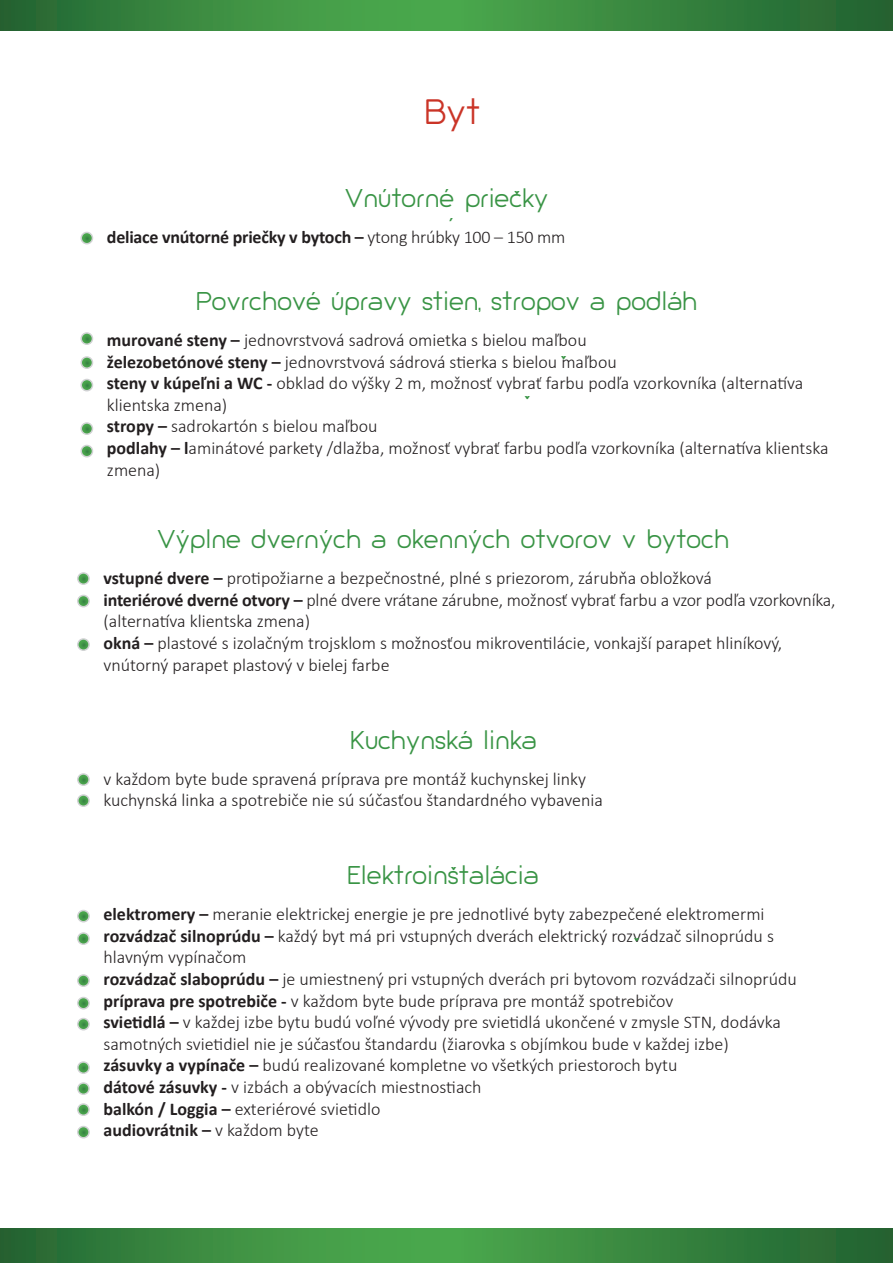
<style>
.page{position:relative;width:893px;height:1263px;background:#fff}
.page>*{position:absolute;margin:0;border:0;box-sizing:border-box;transform-origin:0 0}
.t1{font:33px "Giorgio";color:#ca3427}
.t2{font:24px "Giorgio";color:#399445}
.t3{font:300 18px/21.6px "Calibri";color:#231f20}
.t4{font:700 18px "Calibri";letter-spacing:-.015em;color:#231f20}
.s1{font-weight:300}
.s2{font-weight:700}
</style>
<div class="page">
<svg style="left:0;top:1228px;width:893px;height:35px;background:#38873f"></svg>
<svg style="left:0;top:0;width:893px;height:30px;background:#38873f"></svg>
<svg style="left:80px;top:232px;width:13px;height:12px"></svg>
<svg style="left:80px;top:332px;width:13px;height:13px"></svg>
<svg style="left:80px;top:356px;width:13px;height:13px"></svg>
<svg style="left:80px;top:379px;width:13px;height:12px"></svg>
<svg style="left:80px;top:422px;width:13px;height:13px"></svg>
<svg style="left:80px;top:445px;width:13px;height:12px"></svg>
<svg style="left:77px;top:572px;width:13px;height:13px"></svg>
<svg style="left:77px;top:595px;width:13px;height:12px"></svg>
<svg style="left:77px;top:638px;width:13px;height:13px"></svg>
<svg style="left:77px;top:773px;width:13px;height:13px"></svg>
<svg style="left:77px;top:794px;width:13px;height:13px"></svg>
<svg style="left:77px;top:910px;width:13px;height:12px"></svg>
<svg style="left:77px;top:932px;width:13px;height:13px"></svg>
<svg style="left:77px;top:974px;width:13px;height:13px"></svg>
<svg style="left:77px;top:997px;width:13px;height:12px"></svg>
<svg style="left:77px;top:1018px;width:13px;height:12px"></svg>
<svg style="left:77px;top:1061px;width:13px;height:13px"></svg>
<svg style="left:77px;top:1082px;width:13px;height:13px"></svg>
<svg style="left:77px;top:1103px;width:13px;height:13px"></svg>
<svg style="left:77px;top:1126px;width:13px;height:12px"></svg>
<h1 class="t1" style="left:424px;top:91px;width:58px">Byt</h1>
<h2 class="t2" style="left:345px;top:184px;width:205px">Vnútorné priecky</h2>
<h2 class="t2" style="left:514px;top:185px;width:8px">ˇ</h2>
<p class="t4" style="left:107px;top:226px;width:460px">deliace vnútorné priečky v bytoch – <span class="s1">ytong hrúbky 100 – 150 mm</span></p>
<h2 class="t2" style="left:449px;top:212px;width:6px">´</h2>
<h2 class="t2" style="left:196px;top:286px;width:503px">Povrchové úpravy stien, stropov a podláh</h2>
<p class="t3" style="left:107px;top:329px;width:723px"><span class="s2">murované steny –</span> jednovrstvová sadrová omietka s bielou maľbou<br><span class="s2">železobetónové steny –</span> jednovrstvová sádrová stierka s bielou maľbou<br><span class="s2">steny v kúpeľni a WC -</span> obklad do výšky 2 m, možnosť vybrať farbu podľa vzorkovníka (alternatíva klientska zmena)<br><span class="s2">stropy –</span> sadrokartón s bielou maľbou<br><span class="s2">podlahy – l</span>aminátové parkety /dlažba, možnosť vybrať farbu podľa vzorkovníka (alternatíva klientska zmena)</p>
<h2 class="t2" style="left:560px;top:350px;width:8px">ˇ</h2>
<h2 class="t2" style="left:524px;top:390px;width:8px">ˇ</h2>
<h2 class="t2" style="left:157px;top:524px;width:574px">Výplne dverných a okenných otvorov v bytoch</h2>
<p class="t3" style="left:104px;top:567px;width:734px"><span class="s2">vstupné dvere –</span> protipožiarne a bezpečnostné, plné s priezorom, zárubňa obložková<br><span class="s2">interiérové dverné otvory –</span> plné dvere vrátane zárubne, možnosť vybrať farbu a vzor podľa vzorkovníka, (alternatíva klientska zmena)<br><span class="s2">okná –</span> plastové s izolačným trojsklom s možnosťou mikroventilácie, vonkajší parapet hliníkový, vnútorný parapet plastový v bielej farbe</p>
<h2 class="t2" style="left:349px;top:725px;width:189px">Kuchynská linka</h2>
<p class="t3" style="left:104px;top:768px;width:501px">v každom byte bude spravená príprava pre montáž kuchynskej linky kuchynská linka a spotrebiče nie sú súčasťou štandardného vybavenia</p>
<h2 class="t2" style="left:348px;top:860px;width:193px">Elektroinstalácia</h2>
<p class="t3" style="left:104px;top:903px;width:695px"><span class="s2">elektromery –</span> meranie elektrickej energie je pre jednotlivé byty zabezpečené elektromermi <span class="s2">rozvádzač silnoprúdu –</span> každý byt má pri vstupných dverách elektrický rozvádzač silnoprúdu s hlavným vypínačom<br><span class="s2">rozvádzač slaboprúdu –</span> je umiestnený pri vstupných dverách pri bytovom rozvádzači silnoprúdu <span class="s2">príprava pre spotrebiče -</span> v každom byte bude príprava pre montáž spotrebičov<br><span class="s2">svietidlá –</span> v každej izbe bytu budú voľné vývody pre svietidlá ukončené v zmysle STN, dodávka samotných svietidiel nie je súčasťou štandardu (žiarovka s objímkou bude v každej izbe)<br><span class="s2">zásuvky a vypínače –</span> budú realizované kompletne vo všetkých priestoroch bytu<br><span class="s2">dátové zásuvky -</span> v izbách a obývacích miestnostiach<br><span class="s2">balkón / Loggia –</span> exteriérové svietidlo<br><span class="s2">audiovrátnik –</span> v každom byte</p>
<h2 class="t2" style="left:450px;top:861px;width:8px">ˇ</h2>
<h2 class="t2" style="left:633px;top:932px;width:8px">ˇ</h2>
</div>
